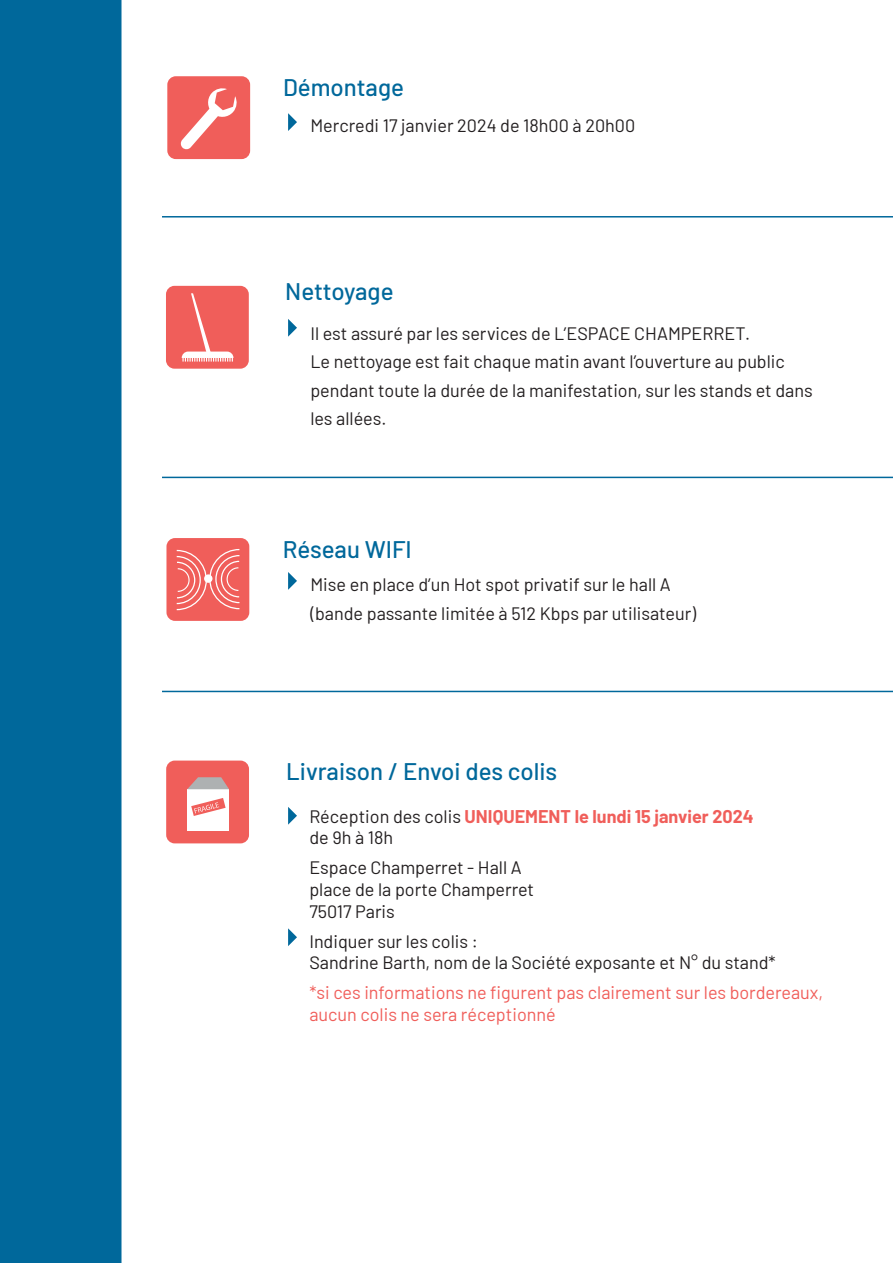
<style>
.page{position:relative;width:893px;height:1263px;background:#fff}
.page>*{position:absolute;margin:0;border:0;box-sizing:border-box;transform-origin:0 0}
.t1{font:500 24px "Barlow";color:#00689b}
.t2{font:18px/28.5px "Barlow";color:#231f20}
.t3{font:18px/21.6px "Barlow";color:#f05e5a}
.t4{font:700 18px/21.6px "Barlow";color:#f05e5a}
.s1{font-weight:400;color:#231f20}
</style>
<div class="page">
<svg style="left:288px;top:113px;width:9px;height:18px"></svg>
<svg style="left:288px;top:319px;width:9px;height:18px"></svg>
<svg style="left:288px;top:572px;width:9px;height:18px"></svg>
<svg style="left:288px;top:807px;width:9px;height:18px"></svg>
<svg style="left:288px;top:928px;width:9px;height:18px"></svg>
<hr style="left:162px;top:216px;width:731px;height:2px;background:#00689b">
<hr style="left:162px;top:477px;width:731px;height:1px;background:#00689b">
<hr style="left:162px;top:691px;width:731px;height:1px;background:#00689b">
<div style="left:0;top:0;width:122px;height:1263px;background:#00689b"></div>
<div style="left:167px;top:76px;width:83px;height:83px;background:#f05e5a;border-radius:9px"></div>
<svg style="left:180px;top:88px;width:57px;height:62px"></svg>
<div style="left:166px;top:286px;width:83px;height:83px;background:#f05e5a;border-radius:9px"></div>
<svg style="left:182px;top:293px;width:51px;height:69px"></svg>
<div style="left:166px;top:538px;width:83px;height:83px;background:#f05e5a;border-radius:9px"></div>
<svg style="left:176px;top:549px;width:64px;height:62px"></svg>
<div style="left:204px;top:574px;width:8px;height:9px;background:#fff;border-radius:50%"></div>
<div style="left:166px;top:760px;width:83px;height:83px;background:#f05e5a;border-radius:9px"></div>
<div style="left:187px;top:789px;width:42px;height:42px;background:#fff"></div>
<svg style="left:187px;top:777px;width:42px;height:12px"></svg>
<svg style="left:191px;top:798px;width:35px;height:18px"></svg>
<h1 class="t1" style="left:283px;top:69px;width:122px">Démontage</h1>
<p class="t2" style="left:310px;top:110px;width:326px">Mercredi 17 janvier 2024 de 18h00 à 20h00</p>
<h1 class="t1" style="left:285px;top:274px;width:110px">Nettoyage</h1>
<p class="t2" style="left:310px;top:317px;width:504px">Il est assuré par les services de L’ESPACE CHAMPERRET.<br>Le nettoyage est fait chaque matin avant l’ouverture au public pendant toute la durée de la manifestation, sur les stands et dans les allées.</p>
<h1 class="t1" style="left:283px;top:532px;width:130px">Réseau WIFI</h1>
<p class="t2" style="left:310px;top:569px;width:387px">Mise en place d’un Hot spot privatif sur le hall A (bande passante limitée à 512 Kbps par utilisateur)</p>
<h1 class="t1" style="left:286px;top:754px;width:273px">Livraison / Envoi des colis</h1>
<p class="t4" style="left:309px;top:804px;width:446px"><span class="s1">Réception des colis</span> UNIQUEMENT le lundi 15 janvier 2024 <span class="s1">de 9h à 18h</span></p>
<p class="t2" style="left:309px;top:856px;width:226px;line-height:21.6px">Espace Champerret - Hall A place de la porte Champerret<br>75017 Paris</p>
<p class="t2" style="left:309px;top:929px;width:468px;line-height:21.6px">Indiquer sur les colis :<br>Sandrine Barth, nom de la Société exposante et N° du stand*</p>
<p class="t3" style="left:309px;top:981px;width:515px">*si ces informations ne figurent pas clairement sur les bordereaux, aucun colis ne sera réceptionné</p>
</div>
